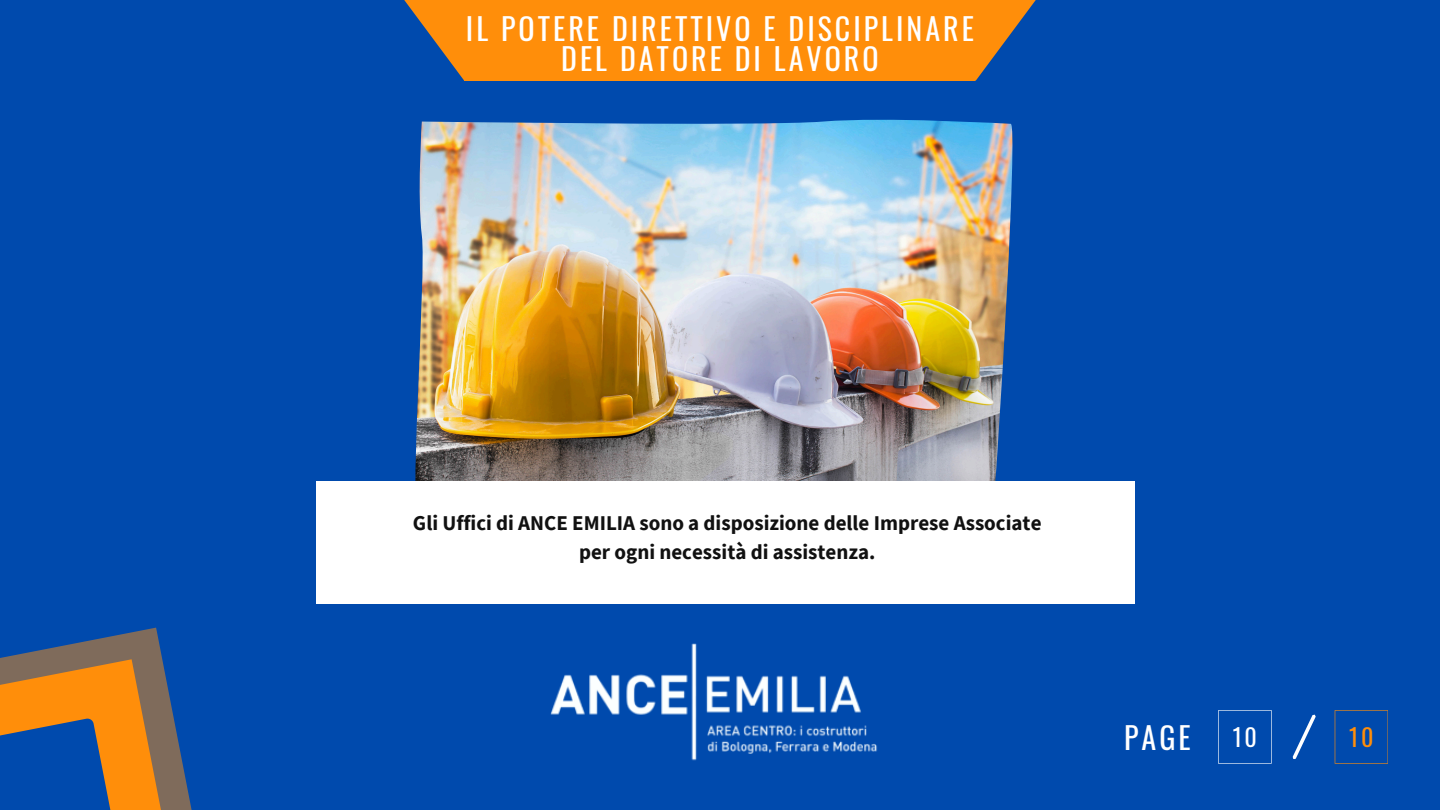
<style>
.page{position:relative;width:1440px;height:810px;background:#004aad}
.page>*{position:absolute;margin:0;border:0;box-sizing:border-box;transform-origin:0 0}
.t1{font:30px/30px "Oswald";letter-spacing:.1em;color:#fff;text-align:center}
.t2{font:24px "Oswald";color:#fff}
.t3{font:24px "Oswald";color:#ff8e0a}
.t4{font:700 21px "Source Sans Pro";color:#111}
</style>
<div class="page">
<img style="left:415px;top:120px;width:598px;height:361px">
<svg style="left:1218px;top:710px;width:53px;height:53px"></svg>
<svg style="left:1335px;top:710px;width:53px;height:53px"></svg>
<svg style="left:1292px;top:714px;width:24px;height:45px"></svg>
<div style="left:464px;top:0;width:511px;height:81px;background:#ff8e0a"></div>
<svg style="left:975px;top:0;width:61px;height:81px"></svg>
<svg style="left:404px;top:0;width:60px;height:81px"></svg>
<svg style="left:0;top:627px;width:192px;height:183px"></svg>
<div style="left:316px;top:481px;width:819px;height:123px;background:#fff"></div>
<img style="left:550px;top:643px;width:327px;height:118px">
<p class="t1" style="left:466px;top:12px;width:510px">IL POTERE DIRETTIVO E DISCIPLINARE<br>DEL DATORE DI LAVORO</p>
<p class="t4" style="left:413px;top:510px;width:630px">Gli Uffici di ANCE EMILIA sono a disposizione delle Imprese Associate</p>
<p class="t4" style="left:579px;top:539px;width:298px">per ogni necessità di assistenza.</p>
<p class="t1" style="left:1124px;top:722px;width:68px">PAGE</p>
<h1 class="t2" style="left:1233px;top:718px;width:26px">10</h1>
<p class="t3" style="left:1349px;top:718px;width:26px">10</p>
</div>
